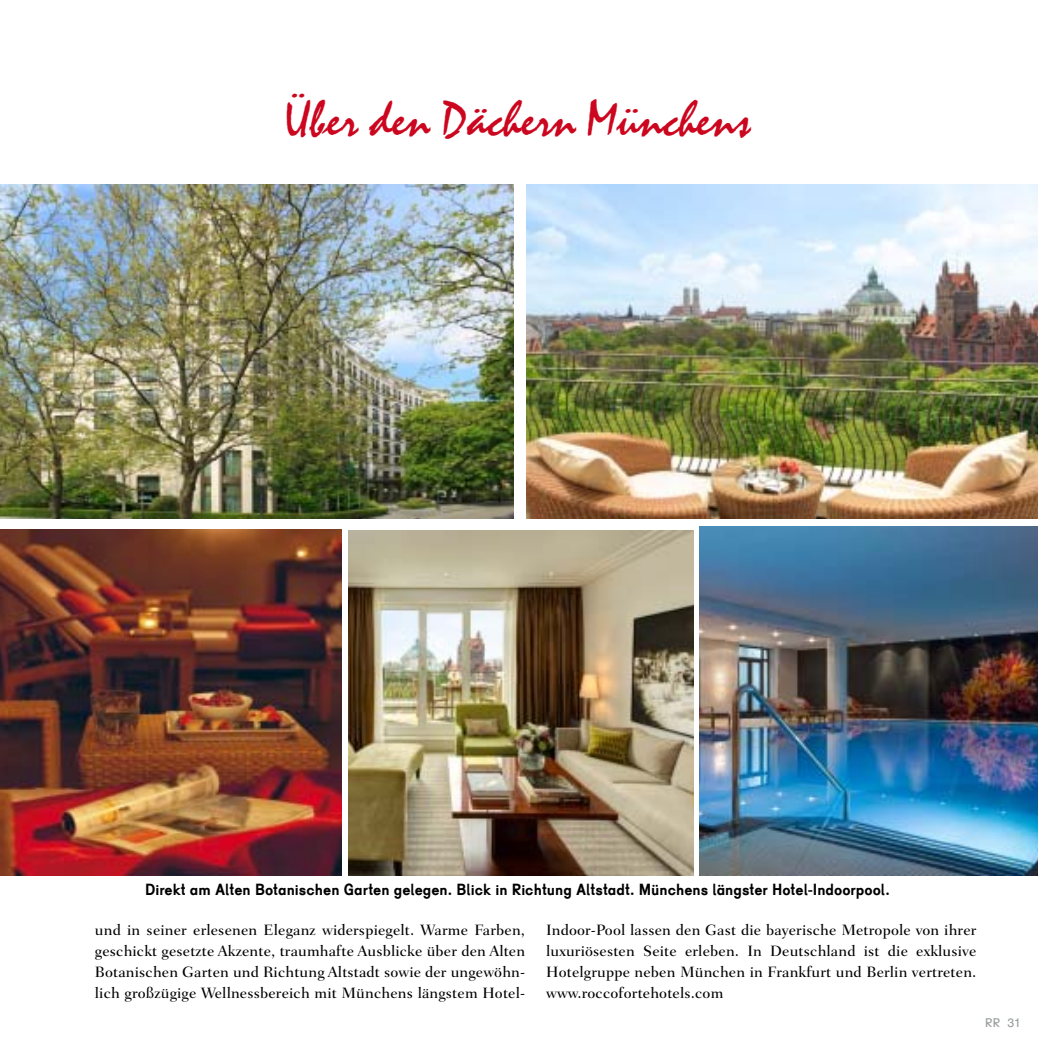
<style>
.page{position:relative;width:1038px;height:1043px;background:#fff}
.page>*{position:absolute;margin:0;border:0;box-sizing:border-box;transform-origin:0 0}
.t1{font:49px "Mistral Com";color:#cc061e}
.t2{font:700 15.75px "Schulbuch Bayern OT";color:#000}
.t3{font:500 15.22px/21px "Fairfield LT Std";letter-spacing:.01em;color:#000;text-align:justify}
.t4{font:12.25px "Schulbuch Bayern OT";color:#9b9e9f}
</style>
<div class="page">
<img style="left:0;top:529px;width:341px;height:346px">
<img style="left:349px;top:530px;width:344px;height:345px">
<img style="left:700px;top:527px;width:338px;height:348px">
<img style="left:0;top:184px;width:514px;height:334px">
<img style="left:526px;top:184px;width:512px;height:334px">
<h1 class="t1" style="left:284px;top:99px;width:467px">‹ber den D‰chern M¸nchens</h1>
<p class="t2" style="left:145px;top:879px;width:746px">Direkt am Alten Botanischen Garten gelegen. Blick in Richtung Altstadt. Münchens längster Hotel-Indoorpool.</p>
<p class="t3" style="left:95px;top:919px;width:432px">und in seiner erlesenen Eleganz widerspiegelt. Warme Farben, geschickt gesetzte Akzente, traumhafte Ausblicke über den Alten Botanischen Garten und Richtung Altstadt sowie der ungewöhn&shy;lich großzügige Wellnessbereich mit Münchens längstem Hotel-</p>
<p class="t3" style="left:546px;top:919px;width:432px">Indoor-Pool lassen den Gast die bayerische Metropole von ihrer luxuriösesten Seite erleben. In Deutschland ist die exklusive Hotelgruppe neben München in Frankfurt und Berlin vertreten. www.roccofortehotels.com</p>
<p class="t4" style="left:985px;top:1015px;width:37px">RR 31</p>
</div>
